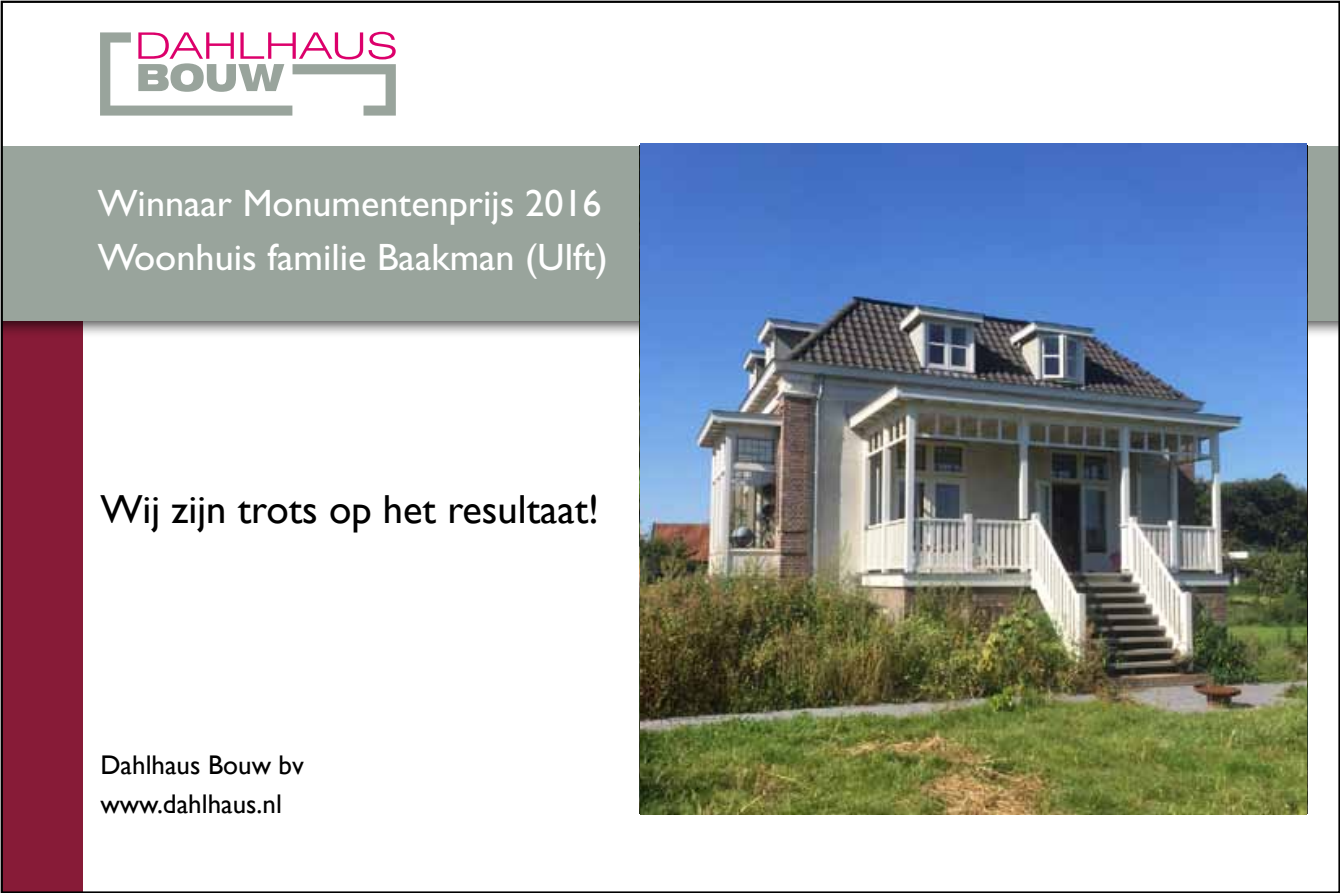
<style>
.page{position:relative;width:1340px;height:893px;background:#fff}
.page>*{position:absolute;margin:0;border:0;box-sizing:border-box;transform-origin:0 0}
.t1{font:40.5px "Gill Sans";color:#000}
.t2{font:38.25px/54px "Gill Sans";color:#fff}
.t3{font:27px/38.2px "Gill Sans";color:#000}
</style>
<div class="page">
<div style="left:2px;top:145px;width:81px;height:747px;background:#871b37"></div>
<div style="left:2px;top:134px;width:1337px;height:204px;background:#000;opacity:.74"></div>
<div style="left:2px;top:145px;width:1337px;height:176px;background:#99a49c"></div>
<div style="left:2px;top:2px;width:1337px;height:144px;background:#fff"></div>
<svg style="left:100px;top:32px;width:296px;height:84px"></svg>
<img style="left:640px;top:144px;width:666px;height:671px">
<p class="t2" style="left:98px;top:176px;width:511px">Winnaar Monumentenprijs 2016<br>Woonhuis familie Baakman (Ulft)</p>
<p class="t1" style="left:100px;top:486px;width:500px">Wij zijn trots op het resultaat!</p>
<p class="t3" style="left:100px;top:746px;width:205px">Dahlhaus Bouw bv www.dahlhaus.nl</p>
</div>
